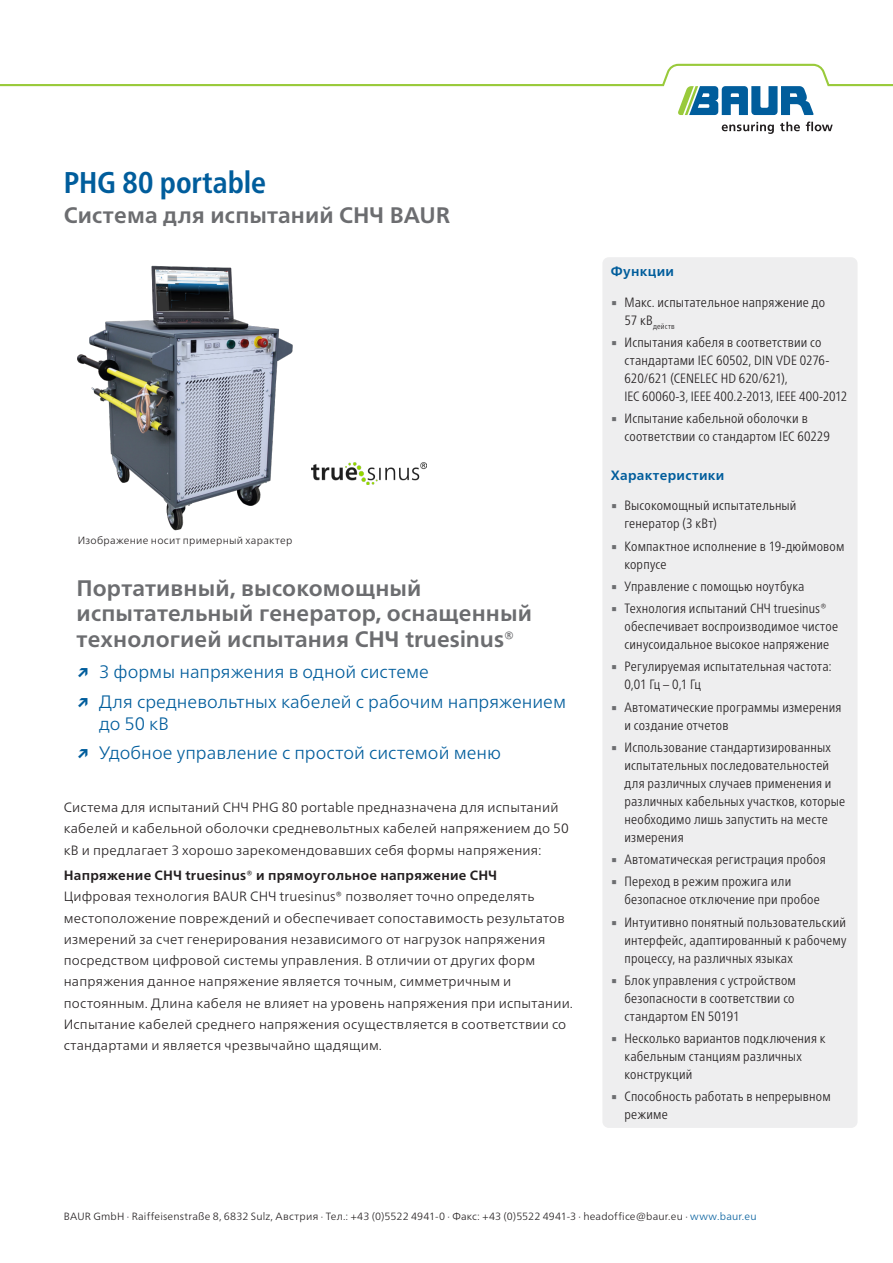
<style>
.page{position:relative;width:893px;height:1263px;background:#fff}
.page>*{position:absolute;margin:0;border:0;box-sizing:border-box;transform-origin:0 0}
.DB_-_Titel_Produktname_blau{font:700 condensed 30px "Frutiger Neue LTW1 G";letter-spacing:-.005em;color:#005d9c}
.DB_-_Aufzählung_USP_Überschrift{font:700 22.5px/25.5px "Frutiger Neue LTW1 G";letter-spacing:.005em;color:#6c6d70}
.DB_-_Titel_Produktbeschreibung_grau{font:700 22.5px "Frutiger Neue LTW1 G";letter-spacing:.005em;color:#6c6d70}
.t1{font:300 18px/21.3px "Frutiger Neue LTW1 G";color:#005d9c}
.t2{font:300 condensed 13.5px/18px "Frutiger Neue LTW1 G";letter-spacing:.015em;color:#231f20}
.DB___Fließtext{font:300 13.5px/21.3px "Frutiger Neue LTW1 G";letter-spacing:.015em;color:#231f20}
.DB___Fließtext-2{font:700 13.5px "Frutiger Neue LTW1 G";letter-spacing:.02em;color:#231f20}
.DB_-_Condensed_Überschrift{font:700 13.5px "Frutiger Neue LTW1 G";letter-spacing:.025em;color:#005d9c}
.DB_-_Fußnote{font:300 10.5px "Frutiger Neue LTW1 G";letter-spacing:.02em;color:#231f20}
.t3{font:300 condensed 7.8px "Frutiger Neue LTW1 G";letter-spacing:.03em;color:#231f20}
.s1{font-weight:700}
.s2{font-family:"Lucida Sans Unicode";font-weight:400;font-stretch:normal;color:#6c6d70}
.s3{color:#005d9c}
</style>
<div class="page">
<svg style="left:722px;top:122px;width:52px;height:12px"></svg>
<svg style="left:780px;top:122px;width:20px;height:9px"></svg>
<svg style="left:806px;top:122px;width:27px;height:9px"></svg>
<svg style="left:0;top:64px;width:893px;height:51px"></svg>
<div style="left:602px;top:257px;width:255px;height:871px;background:#eeeeef;border-radius:6px"></div>
<img style="left:312px;top:462px;width:114px;height:22px">
<img style="left:77px;top:266px;width:216px;height:264px">
<p class="DB_-_Titel_Produktname_blau" style="left:64px;top:160px;width:204px">PHG 80 portable</p>
<p class="DB_-_Titel_Produktbeschreibung_grau" style="left:64px;top:199px;width:388px">Система для испытаний СНЧ BAUR</p>
<p class="DB_-_Fußnote" style="left:78px;top:533px;width:216px">Изображение носит примерный характер</p>
<p class="DB_-_Aufzählung_USP_Überschrift" style="left:77px;top:573px;width:457px">Портативный, высокомощный испытательный генератор, оснащенный технологией испытания СНЧ truesinus®</p>
<p class="t1" style="left:77px;top:660px;width:354px"><span class="s1">↗</span> 3 формы напряжения в одной системе</p>
<p class="t1" style="left:99px;top:690px;width:469px;text-indent:-22px"><span class="s1">↗</span> Для средневольтных кабелей с рабочим напряжением до 50 кВ</p>
<p class="t1" style="left:77px;top:741px;width:426px"><span class="s1">↗</span> Удобное управление с простой системой меню</p>
<p class="DB___Fließtext" style="left:64px;top:796px;width:507px">Система для испытаний СНЧ PHG 80 portable предназначена для испытаний кабелей и кабельной оболочки средневольтных кабелей напряжением до 50 кВ и предлагает 3 хорошо зарекомендовавших себя формы напряжения:</p>
<p class="DB___Fließtext-2" style="left:64px;top:866px;width:435px">Напряжение СНЧ truesinus® и прямоугольное напряжение СНЧ</p>
<p class="DB___Fließtext" style="left:64px;top:885px;width:511px">Цифровая технология BAUR СНЧ truesinus® позволяет точно определять местоположение повреждений и обеспечивает сопоставимость результатов измерений за счет генерирования независимого от нагрузок напряжения посредством цифровой системы управления. В отличии от других форм напряжения данное напряжение является точным, симметричным и постоянным. Длина кабеля не влияет на уровень напряжения при испытании.<br>Испытание кабелей среднего напряжения осуществляется в соответствии со стандартами и является чрезвычайно щадящим.</p>
<p class="DB_-_Condensed_Überschrift" style="left:611px;top:261px;width:65px">Функции</p>
<p class="t2" style="left:611px;top:292px;width:216px"><span class="s2">▪</span> Макс. испытательное напряжение до</p>
<p class="t3" style="left:624px;top:321px;width:52px"><sup>57</sup> <sup>кВ</sup>действ</p>
<p class="t2" style="left:624px;top:332px;width:224px;text-indent:-14px"><span class="s2">▪</span> Испытания кабеля в соответствии со стандартами IEC 60502, DIN VDE 0276- 620/621 (CENELEC HD 620/621),<br>IEC 60060-3, IEEE 400.2-2013, IEEE 400-2012</p>
<p class="t2" style="left:624px;top:408px;width:207px;text-indent:-14px"><span class="s2">▪</span> Испытание кабельной оболочки в соответствии со стандартом IEC 60229</p>
<p class="DB_-_Condensed_Überschrift" style="left:611px;top:465px;width:115px">Характеристики</p>
<p class="t2" style="left:624px;top:495px;width:174px;text-indent:-14px"><span class="s2">▪</span> Высокомощный испытательный генератор (3 кВт)</p>
<p class="t2" style="left:624px;top:536px;width:221px;text-indent:-14px"><span class="s2">▪</span> Компактное исполнение в 19-дюймовом корпусе</p>
<p class="t2" style="left:611px;top:576px;width:195px"><span class="s2">▪</span> Управление с помощью ноутбука</p>
<p class="t2" style="left:624px;top:598px;width:215px;text-indent:-14px"><span class="s2">▪</span> Технология испытаний СНЧ truesinus® обеспечивает воспроизводимое чистое синусоидальное высокое напряжение</p>
<p class="t2" style="left:624px;top:656px;width:209px;text-indent:-14px"><span class="s2">▪</span> Регулируемая испытательная частота:<br>0,01 Гц – 0,1 Гц</p>
<p class="t2" style="left:624px;top:697px;width:219px;text-indent:-14px"><span class="s2">▪</span> Автоматические программы измерения и создание отчетов</p>
<p class="t2" style="left:624px;top:737px;width:222px;text-indent:-14px"><span class="s2">▪</span> Использование стандартизированных испытательных последовательностей для различных случаев применения и различных кабельных участков, которые необходимо лишь запустить на месте измерения</p>
<p class="t2" style="left:611px;top:849px;width:216px"><span class="s2">▪</span> Автоматическая регистрация пробоя</p>
<p class="t2" style="left:624px;top:871px;width:197px;text-indent:-14px"><span class="s2">▪</span> Переход в режим прожига или безопасное отключение при пробое</p>
<p class="t2" style="left:624px;top:912px;width:223px;text-align:justify;text-indent:-14px"><span class="s2">▪</span> Интуитивно понятный пользовательский интерфейс, адаптированный к рабочему процессу, на различных языках</p>
<p class="t2" style="left:624px;top:970px;width:173px;text-align:justify;text-indent:-14px"><span class="s2">▪</span> Блок управления с устройством безопасности в соответствии со стандартом EN 50191</p>
<p class="t2" style="left:624px;top:1028px;width:203px;text-indent:-14px"><span class="s2">▪</span> Несколько вариантов подключения к кабельным станциям различных конструкций</p>
<p class="t2" style="left:624px;top:1087px;width:208px;text-indent:-14px"><span class="s2">▪</span> Способность работать в непрерывном режиме</p>
<p class="DB_-_Fußnote" style="left:64px;top:1208px;width:694px">BAUR GmbH · Raiffeisenstraße 8, 6832 Sulz, Австрия · Тел.: +43 (0)5522 4941-0 · Факс: +43 (0)5522 4941-3 · headoffice@baur.eu · <span class="s3">www.baur.eu</span></p>
</div>
